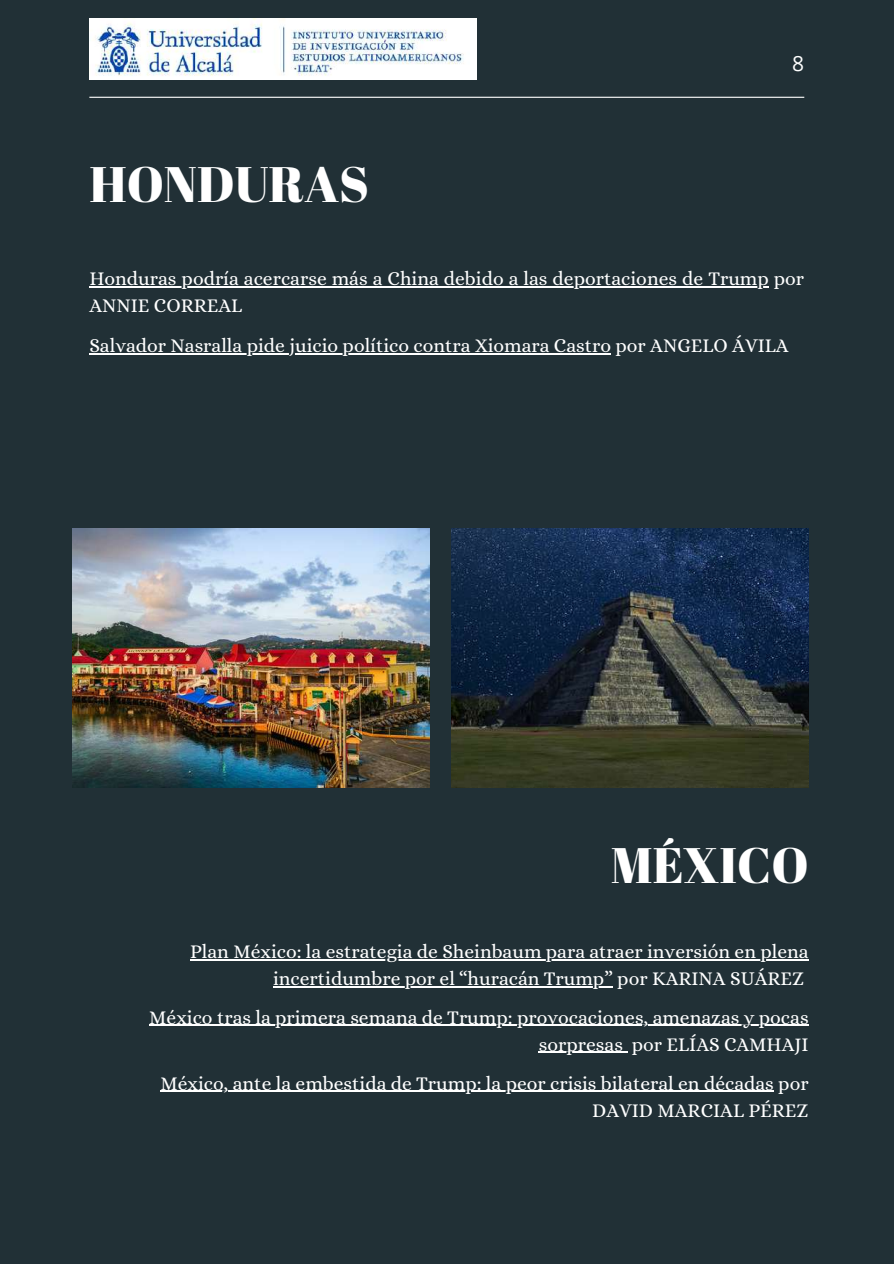
<style>
.page{position:relative;width:894px;height:1264px;background:#fff}
.page>*{position:absolute;margin:0;border:0;box-sizing:border-box;transform-origin:0 0}
.t1{font:49.8px "Abril Fatface";color:#fff}
.t2{font:21px "Open Sans";color:#fff}
.t3{font:19.5px/27px "Alice";color:#fff;text-align:right}
</style>
<div class="page">
<div style="left:0;top:0;width:893px;height:1263px;background:#213036"></div>
<hr style="left:89px;top:97px;width:715px;height:1px;background:#fff">
<img style="left:89px;top:18px;width:387px;height:62px">
<img style="left:451px;top:528px;width:356px;height:259px">
<img style="left:72px;top:528px;width:357px;height:259px">
<hr style="left:89px;top:286px;width:679px;height:1px;background:#fff">
<hr style="left:89px;top:353px;width:522px;height:1px;background:#fff">
<hr style="left:190px;top:959px;width:618px;height:1px;background:#fff">
<hr style="left:273px;top:986px;width:339px;height:1px;background:#fff">
<hr style="left:149px;top:1024px;width:659px;height:2px;background:#fff">
<hr style="left:538px;top:1051px;width:85px;height:2px;background:#fff">
<hr style="left:160px;top:1090px;width:613px;height:1px;background:#fff">
<h1 class="t1" style="left:89px;top:149px;width:281px">HONDURAS</h1>
<p class="t2" style="left:792px;top:48px;width:13px">8</p>
<p class="t3" style="left:89px;top:265px;width:716px;text-align:left">Honduras podría acercarse más a China debido a las deportaciones de Trump por<br>ANNIE CORREAL</p>
<p class="t3" style="left:89px;top:332px;width:700px">Salvador Nasralla pide juicio político contra Xiomara Castro por ANGELO ÁVILA</p>
<h1 class="t1" style="left:610px;top:830px;width:199px">MÉXICO</h1>
<p class="t3" style="left:190px;top:937px;width:619px">Plan México: la estrategia de Sheinbaum para atraer inversión en plena incertidumbre por el “huracán Trump” por KARINA SUÁREZ</p>
<p class="t3" style="left:149px;top:1003px;width:660px">México tras la primera semana de Trump: provocaciones, amenazas y pocas sorpresas por ELÍAS CAMHAJI</p>
<p class="t3" style="left:160px;top:1069px;width:649px">México, ante la embestida de Trump: la peor crisis bilateral en décadas por<br>DAVID MARCIAL PÉREZ</p>
</div>
